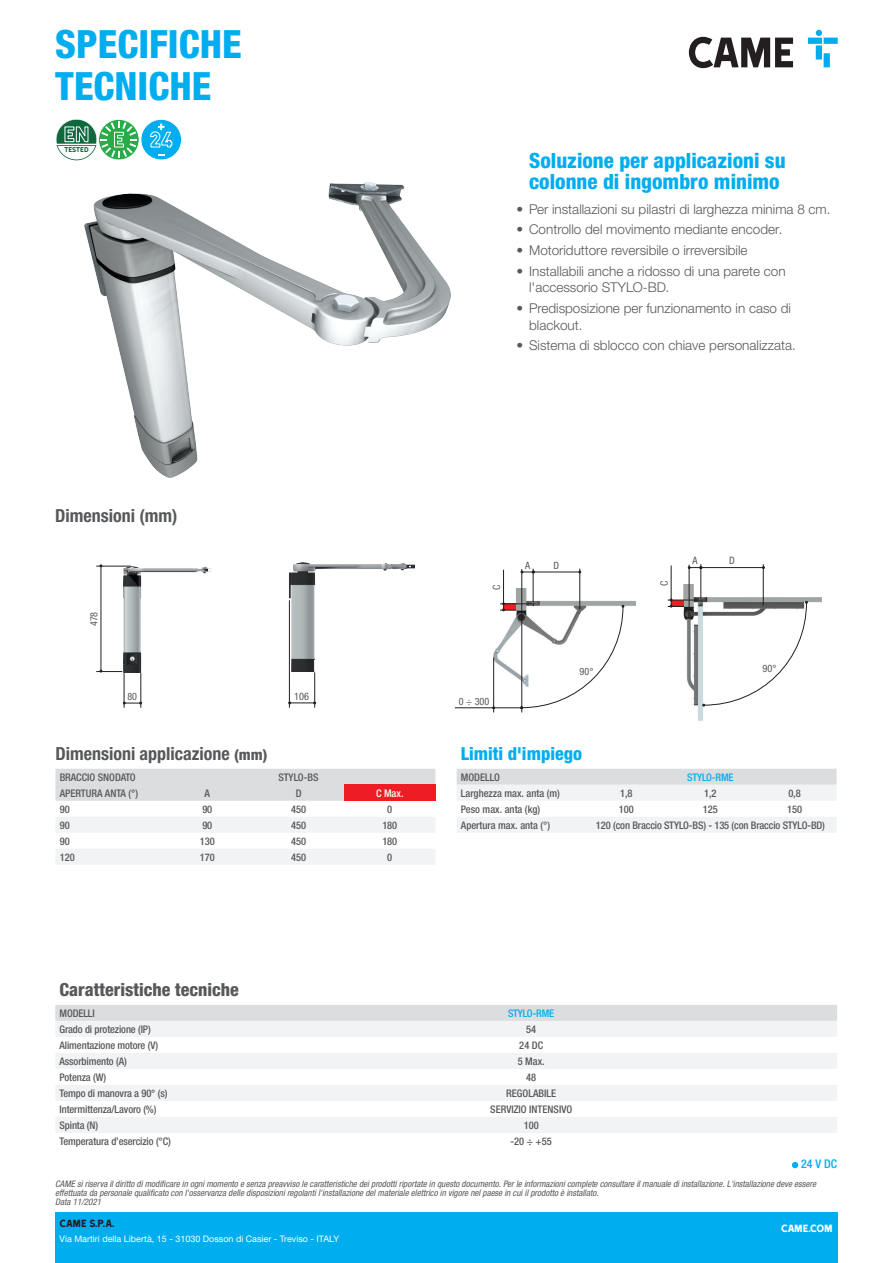
<style>
.page{position:relative;width:893px;height:1263px;background:#fff}
.page>*{position:absolute;margin:0;border:0;box-sizing:border-box;transform-origin:0 0}
.t1{font:800 condensed 39px/42px "Helvetica Neue LTW1 G";color:#00aeef}
.Presentation{font:800 condensed 21px/21px "Helvetica Neue LTW1 G";color:#00aeef}
.Section_Title{font:700 condensed 18px "Helvetica Neue LTW1 G";color:#57585a}
.t2{font:800 condensed 18px "Helvetica Neue LTW1 G";color:#57585a}
.t3{font:800 condensed 18px "Helvetica Neue LTW1 G";color:#00aeef}
.t4{font:300 13.5px/16.5px "Helvetica Neue LTW1 G";color:#57585a}
.t5{font:12px "Came Type";color:#231f20}
.t6{font:12px "Came Type";letter-spacing:-.025em;color:#fff}
.t7{font:500 condensed 12px "Helvetica Neue LTW1 G";color:#00aeef}
.Feature{font:500 condensed 10.5px "Helvetica Neue LTW1 G";letter-spacing:-.01em;color:#57585a}
.Data{font:500 condensed 10.5px "Helvetica Neue LTW1 G";letter-spacing:-.01em;color:#57585a}
.t8{font:500 condensed 10.5px "Helvetica Neue LTW1 G";letter-spacing:-.01em;color:#00aeef}
.C_Max{font:500 condensed 10.5px "Helvetica Neue LTW1 G";color:#fff}
.t9{font:condensed 10.35px "Helvetica Neue LTW1 G";color:#57585a}
.t10{font:condensed 10.2px "Helvetica Neue LTW1 G";color:#57585a}
.t11{font:condensed 10.05px "Helvetica Neue LTW1 G";color:#57585a}
.t12{font:italic condensed 9px/9px "Helvetica Neue LTW1 G";color:#57585a}
.t13{font:9px "Helvetica Neue LTW1 G";color:#fff}
.t14{font:8.1px "Came Type";letter-spacing:-.03em;color:#10683f}
.s1{font-weight:800;font-size:15px}
</style>
<div class="page">
<svg style="left:689px;top:37px;width:104px;height:31px"></svg>
<svg style="left:808px;top:30px;width:30px;height:37px"></svg>
<div style="left:55px;top:1212px;width:783px;height:51px;background:#00aeef"></div>
<img style="left:85px;top:182px;width:365px;height:296px">
<img style="left:124px;top:566px;width:88px;height:106px">
<hr style="left:96px;top:566px;width:35px;height:1px;background:#231f20">
<hr style="left:124px;top:673px;width:1px;height:35px;background:#231f20">
<hr style="left:140px;top:673px;width:1px;height:35px;background:#231f20">
<hr style="left:101px;top:566px;width:1px;height:105px;background:#231f20">
<svg style="left:96px;top:670px;width:26px;height:2px"></svg>
<svg style="left:123px;top:702px;width:19px;height:2px"></svg>
<img style="left:288px;top:563px;width:126px;height:108px">
<hr style="left:289px;top:600px;width:1px;height:108px;background:#231f20">
<hr style="left:314px;top:672px;width:1px;height:36px;background:#231f20">
<svg style="left:288px;top:701px;width:28px;height:3px"></svg>
<img style="left:516px;top:588px;width:119px;height:19px">
<hr style="left:503px;top:570px;width:1px;height:33px;background:#231f20">
<hr style="left:493px;top:657px;width:1px;height:55px;background:#231f20">
<hr style="left:521px;top:569px;width:1px;height:143px;background:#231f20">
<hr style="left:455px;top:707px;width:40px;height:1px;background:#231f20">
<hr style="left:533px;top:569px;width:1px;height:37px;background:#231f20">
<hr style="left:579px;top:569px;width:1px;height:41px;background:#231f20">
<hr style="left:534px;top:572px;width:46px;height:1px;background:#231f20">
<svg style="left:520px;top:570px;width:15px;height:3px"></svg>
<svg style="left:492px;top:602px;width:132px;height:107px"></svg>
<img style="left:683px;top:584px;width:139px;height:137px">
<svg style="left:702px;top:601px;width:106px;height:106px"></svg>
<hr style="left:689px;top:565px;width:1px;height:53px;background:#231f20">
<hr style="left:700px;top:564px;width:1px;height:38px;background:#231f20">
<hr style="left:763px;top:564px;width:1px;height:42px;background:#231f20">
<hr style="left:701px;top:567px;width:62px;height:1px;background:#231f20">
<svg style="left:688px;top:566px;width:15px;height:3px"></svg>
<hr style="left:668px;top:600px;width:35px;height:1px;background:#231f20">
<svg style="left:668px;top:598px;width:16px;height:10px"></svg>
<hr style="left:671px;top:565px;width:1px;height:34px;background:#231f20">
<div style="left:55px;top:769px;width:380px;height:32px;background:#dcdddf"></div>
<div style="left:344px;top:785px;width:91px;height:16px;background:#ee1d23"></div>
<svg style="left:56px;top:817px;width:379px;height:48px"></svg>
<svg style="left:457px;top:769px;width:380px;height:63px"></svg>
<div style="left:55px;top:1005px;width:782px;height:16px;background:#dcdddf"></div>
<svg style="left:56px;top:1021px;width:781px;height:112px;fill:#f2f3f4"></svg>
<svg style="left:792px;top:1162px;width:6px;height:6px"></svg>
<svg style="left:56px;top:119px;width:126px;height:41px"></svg>
<h1 class="t1" style="left:55px;top:22px;width:188px">SPECIFICHE<br>TECNICHE</h1>
<p class="t14" style="left:64px;top:145px;width:26px">TESTED</p>
<p class="Presentation" style="left:529px;top:150px;width:258px">Soluzione per applicazioni su colonne di ingombro minimo</p>
<p class="t4" style="left:516px;top:200px;width:316px">• Per installazioni su pilastri di larghezza minima 8 cm.</p>
<p class="t4" style="left:516px;top:221px;width:268px">• Controllo del movimento mediante encoder.</p>
<p class="t4" style="left:516px;top:242px;width:233px">• Motoriduttore reversibile o irreversibile</p>
<p class="t4" style="left:529px;top:263px;width:258px;text-indent:-13px">• Installabili anche a ridosso di una parete con l'accessorio STYLO-BD.</p>
<p class="t4" style="left:529px;top:300px;width:263px;text-indent:-13px">• Predisposizione per funzionamento in caso di blackout.</p>
<p class="t4" style="left:516px;top:337px;width:281px">• Sistema di sblocco con chiave personalizzata.</p>
<p class="Section_Title" style="left:55px;top:505px;width:124px">Dimensioni (mm)</p>
<p class="t11" style="left:88px;top:626px;width:16px;rotate:-90deg">478</p>
<p class="t11" style="left:127px;top:690px;width:11px">80</p>
<p class="t9" style="left:294px;top:690px;width:16px">106</p>
<p class="Section_Title" style="left:55px;top:743px;width:214px">Dimensioni applicazione <span class="s1">(mm)</span></p>
<p class="Feature" style="left:60px;top:770px;width:78px">BRACCIO SNODATO</p>
<p class="Data" style="left:279px;top:770px;width:41px">STYLO-BS</p>
<p class="Data" style="left:60px;top:786px;width:80px">APERTURA ANTA (°)</p>
<p class="Data" style="left:205px;top:786px;width:7px">A</p>
<p class="Data" style="left:296px;top:786px;width:7px">D</p>
<p class="C_Max" style="left:376px;top:786px;width:29px">C Max.</p>
<p class="Feature" style="left:60px;top:802px;width:12px">90</p>
<p class="Data" style="left:202px;top:802px;width:11px">90</p>
<p class="Data" style="left:291px;top:802px;width:16px">450</p>
<p class="Data" style="left:387px;top:802px;width:7px">0</p>
<p class="Feature" style="left:60px;top:818px;width:12px">90</p>
<p class="Data" style="left:202px;top:818px;width:11px">90</p>
<p class="Data" style="left:291px;top:818px;width:16px">450</p>
<p class="Data" style="left:382px;top:818px;width:16px">180</p>
<p class="Feature" style="left:60px;top:834px;width:12px">90</p>
<p class="Data" style="left:200px;top:834px;width:16px">130</p>
<p class="Data" style="left:291px;top:834px;width:16px">450</p>
<p class="Data" style="left:382px;top:834px;width:16px">180</p>
<p class="Feature" style="left:60px;top:850px;width:17px">120</p>
<p class="Data" style="left:200px;top:850px;width:16px">170</p>
<p class="Data" style="left:291px;top:850px;width:16px">450</p>
<p class="Data" style="left:387px;top:850px;width:7px">0</p>
<p class="t11" style="left:491px;top:590px;width:7px;rotate:-90deg">C</p>
<p class="t11" style="left:525px;top:559px;width:7px">A</p>
<p class="t11" style="left:554px;top:559px;width:7px">D</p>
<p class="t10" style="left:658px;top:586px;width:7px;rotate:-90deg">C</p>
<p class="t10" style="left:692px;top:555px;width:7px">A</p>
<p class="t10" style="left:729px;top:555px;width:7px">D</p>
<p class="t11" style="left:459px;top:695px;width:32px">0 ÷ 300</p>
<p class="t11" style="left:580px;top:665px;width:15px">90°</p>
<p class="t10" style="left:763px;top:662px;width:15px">90°</p>
<p class="t3" style="left:461px;top:743px;width:123px">Limiti d'impiego</p>
<p class="Feature" style="left:461px;top:770px;width:41px">MODELLO</p>
<p class="t8" style="left:687px;top:770px;width:48px">STYLO-RME</p>
<p class="Feature" style="left:461px;top:786px;width:101px">Larghezza max. anta (m)</p>
<p class="Data" style="left:620px;top:786px;width:14px">1,8</p>
<p class="Data" style="left:704px;top:786px;width:14px">1,2</p>
<p class="Data" style="left:788px;top:786px;width:14px">0,8</p>
<p class="Feature" style="left:461px;top:802px;width:81px">Peso max. anta (kg)</p>
<p class="Data" style="left:619px;top:802px;width:16px">100</p>
<p class="Data" style="left:703px;top:802px;width:16px">125</p>
<p class="Data" style="left:787px;top:802px;width:16px">150</p>
<p class="Feature" style="left:461px;top:818px;width:91px">Apertura max. anta (°)</p>
<p class="Data" style="left:596px;top:818px;width:231px">120 (con Braccio STYLO-BS) - 135 (con Braccio STYLO-BD)</p>
<p class="t2" style="left:60px;top:979px;width:181px">Caratteristiche tecniche</p>
<p class="Feature" style="left:60px;top:1006px;width:37px">MODELLI</p>
<p class="t8" style="left:508px;top:1006px;width:48px">STYLO-RME</p>
<p class="Feature" style="left:60px;top:1022px;width:93px">Grado di protezione (IP)</p>
<p class="Data" style="left:526px;top:1022px;width:12px">54</p>
<p class="Feature" style="left:60px;top:1038px;width:100px">Alimentazione motore (V)</p>
<p class="Data" style="left:519px;top:1038px;width:25px">24 DC</p>
<p class="Feature" style="left:60px;top:1054px;width:69px">Assorbimento (A)</p>
<p class="Data" style="left:518px;top:1054px;width:28px">5 Max.</p>
<p class="Feature" style="left:60px;top:1070px;width:48px">Potenza (W)</p>
<p class="Data" style="left:526px;top:1070px;width:12px">48</p>
<p class="Feature" style="left:60px;top:1086px;width:109px">Tempo di manovra a 90° (s)</p>
<p class="Data" style="left:506px;top:1086px;width:51px">REGOLABILE</p>
<p class="Feature" style="left:60px;top:1102px;width:99px">Intermittenza/Lavoro (%)</p>
<p class="Data" style="left:490px;top:1102px;width:84px">SERVIZIO INTENSIVO</p>
<p class="Feature" style="left:60px;top:1118px;width:40px">Spinta (N)</p>
<p class="Data" style="left:524px;top:1118px;width:17px">100</p>
<p class="Feature" style="left:60px;top:1134px;width:113px">Temperatura d’esercizio (°C)</p>
<p class="Data" style="left:510px;top:1134px;width:43px">-20 ÷ +55</p>
<p class="t7" style="left:801px;top:1157px;width:37px">24 V DC</p>
<p class="t12" style="left:55px;top:1179px;width:762px">CAME si riserva il diritto di modificare in ogni momento e senza preavviso le caratteristiche dei prodotti riportate in questo documento. Per le informazioni complete consultare il manuale di installazione. L'installazione deve essere effettuata da personale qualificato con l'osservanza delle disposizioni regolanti l'installazione del materiale elettrico in vigore nel paese in cui il prodotto è installato.<br>Data 11/2021</p>
<h3 class="t5" style="left:60px;top:1217px;width:57px">CAME S.P.A.</h3>
<p class="t13" style="left:60px;top:1233px;width:281px">Via Martiri della Libertà, 15 - 31030 Dosson di Casier - Treviso - ITALY</p>
<h3 class="t6" style="left:781px;top:1222px;width:53px">CAME.COM</h3>
</div>
